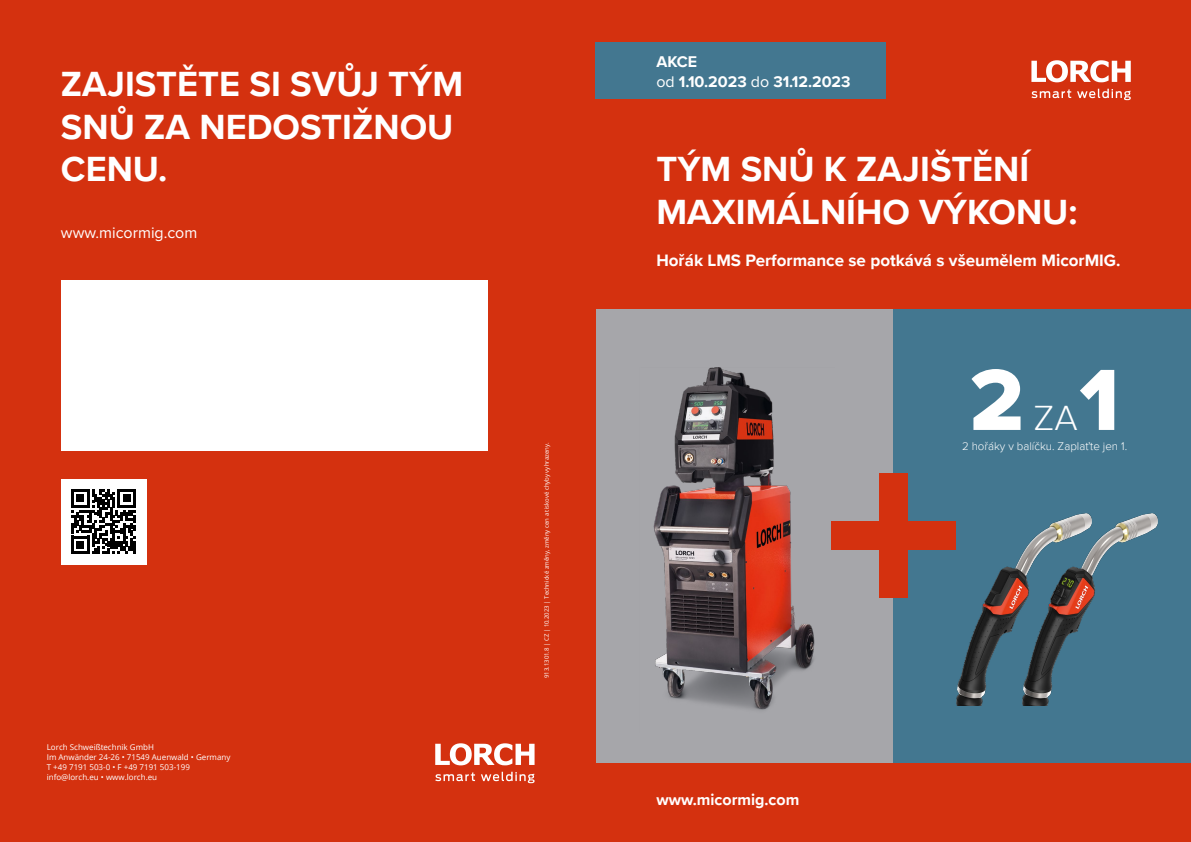
<style>
.page{position:relative;width:1191px;height:842px;background:#fff}
.page>*{position:absolute;margin:0;border:0;box-sizing:border-box;transform-origin:0 0}
.t1{font:90px "Proxima Nova Extrabld";color:#fff}
.t2{font:700 36px/42.5px "Proxima Nova";color:#fff}
.t3{font:300 36px "Proxima Nova";color:#fff}
.t4{font:700 17px "Proxima Nova";color:#fff}
.t5{font:700 16px/20px "Proxima Nova";color:#fff}
.t6{font:16px "Proxima Nova";color:#fff}
.t7{font:300 11.5px "Proxima Nova";color:#fff}
.t8{font:8px/10px "Open Sans";color:#fff}
.t9{font:6px "Open Sans";color:#fff}
.s1{font-weight:400}
</style>
<div class="page">
<div style="left:581px;top:754px;width:610px;height:88px;background:#d4310f"></div>
<div style="left:595px;top:0;width:596px;height:734px;background:#d4310f"></div>
<div style="left:595px;top:309px;width:298px;height:454px;background:#a6a6aa"></div>
<img style="left:653px;top:367px;width:181px;height:343px">
<div style="left:893px;top:309px;width:298px;height:454px;background:#437790"></div>
<svg style="left:1031px;top:60px;width:99px;height:22px"></svg>
<svg style="left:1031px;top:89px;width:99px;height:11px"></svg>
<div style="left:879px;top:473px;width:28px;height:125px;background:#d4310f"></div>
<div style="left:831px;top:522px;width:124px;height:28px;background:#d4310f"></div>
<img style="left:941px;top:513px;width:217px;height:193px">
<div style="left:0;top:0;width:595px;height:842px;background:#d4310f"></div>
<svg style="left:435px;top:743px;width:99px;height:22px"></svg>
<svg style="left:435px;top:772px;width:99px;height:11px"></svg>
<div style="left:61px;top:479px;width:85px;height:85px;background:#fff"></div>
<svg style="left:71px;top:489px;width:65px;height:65px"></svg>
<div style="left:595px;top:43px;width:291px;height:56px;background:#437790"></div>
<div style="left:61px;top:281px;width:427px;height:170px;background:#fff"></div>
<h2 class="t2" style="left:61px;top:62px;width:404px">ZAJISTĚTE SI SVŮJ TÝM<br>SNŮ ZA NEDOSTIŽNOU<br>CENU.</h2>
<h3 class="t6" style="left:61px;top:221px;width:138px">www.micormig.com</h3>
<p class="t8" style="left:47px;top:742px;width:185px">Lorch Schweißtechnik GmbH<br>Im Anwänder 24-26 • 71549 Auenwald • Germany T +49 7191 503-0 • F +49 7191 503-199 info@lorch.eu • www.lorch.eu</p>
<p class="t9" style="left:542px;top:678px;width:237px;rotate:-90deg">913.1301.8 | CZ | 10.2023 | Technické změny, změny cen a tiskové chyby vyhrazeny.</p>
<h3 class="t5" style="left:656px;top:51px;width:196px">AKCE<br><span class="s1">od</span> 1.10.2023 <span class="s1">do</span> 31.12.2023</h3>
<h2 class="t2" style="left:656px;top:147px;width:422px">TÝM SNŮ K ZAJIŠTĚNÍ<br>MAXIMÁLNÍHO VÝKONU:</h2>
<h3 class="t4" style="left:656px;top:248px;width:465px">Hořák LMS Performance se potkává s všeumělem MicorMIG.</h3>
<h3 class="t5" style="left:656px;top:789px;width:144px">www.micormig.com</h3>
<h1 class="t1" style="left:969px;top:333px;width:56px">2</h1>
<h1 class="t1" style="left:1079px;top:333px;width:42px">1</h1>
<h3 class="t7" style="left:962px;top:438px;width:167px">2 hořáky v balíčku. Zaplat’te jen 1.</h3>
<h2 class="t3" style="left:1033px;top:391px;width:46px">ZA</h2>
</div>
